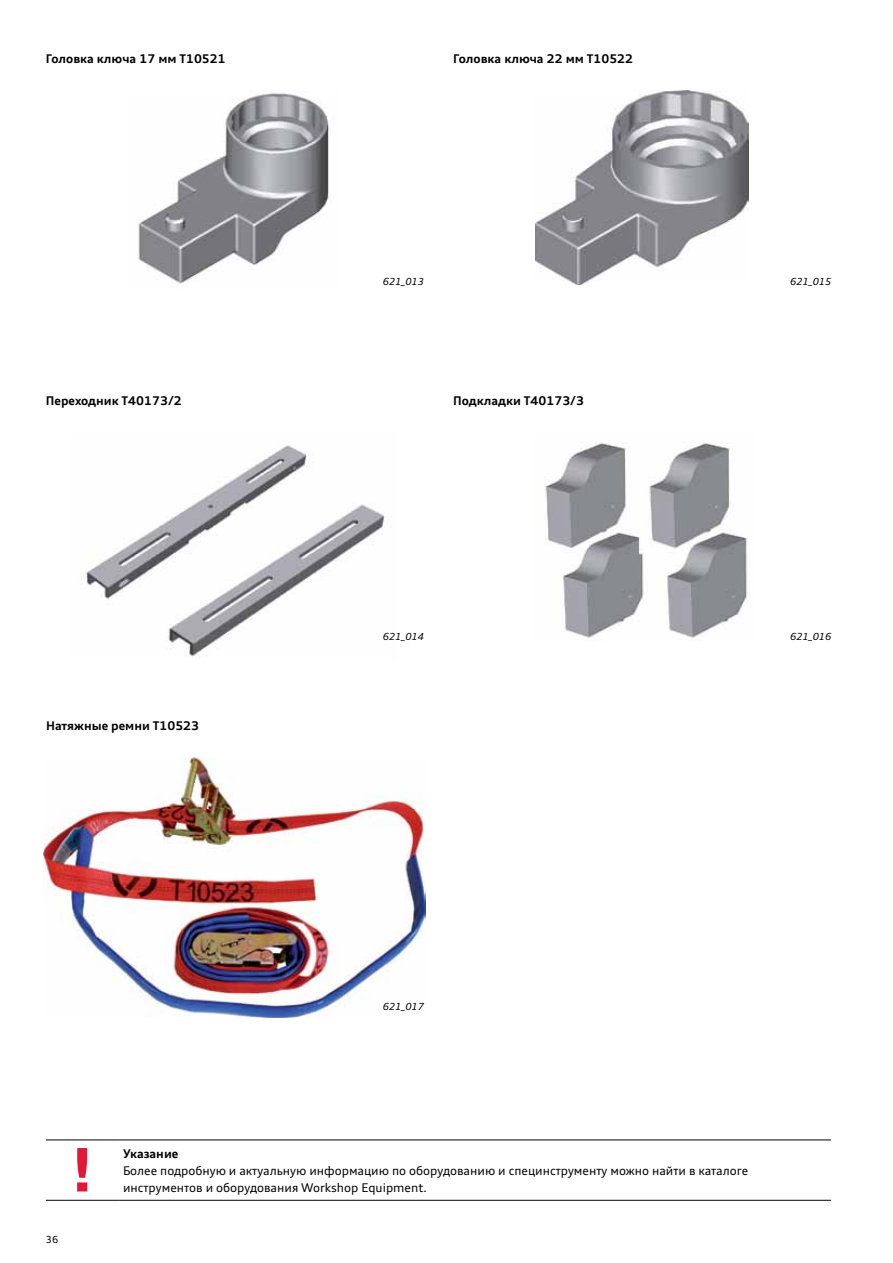
<style>
.page{position:relative;width:893px;height:1263px;background:#fff}
.page>*{position:absolute;margin:0;border:0;box-sizing:border-box;transform-origin:0 0}
.t1{font:700 expanded 60px "Audi Type";color:#e11837}
.t2{font:12px/17.1px "Audi Type";color:#000}
.t3{font:700 12px "Audi Type";color:#000}
.t4{font:italic 9.75px "Audi Type";color:#000}
.t5{font:9.75px "Audi Type";color:#000}
</style>
<div class="page">
<img style="left:85px;top:445px;width:300px;height:213px">
<img style="left:138px;top:91px;width:192px;height:193px">
<img style="left:545px;top:442px;width:207px;height:196px">
<img style="left:536px;top:91px;width:212px;height:194px">
<img style="left:43px;top:758px;width:383px;height:259px">
<hr style="left:46px;top:1139px;width:73px;height:1px;background:#000">
<hr style="left:46px;top:1200px;width:73px;height:1px;background:#000">
<hr style="left:119px;top:1139px;width:712px;height:1px;background:#000">
<hr style="left:119px;top:1200px;width:712px;height:1px;background:#000">
<p class="t3" style="left:46px;top:51px;width:181px">Головка ключа 17 мм T10521</p>
<p class="t3" style="left:453px;top:51px;width:181px">Головка ключа 22 мм T10522</p>
<p class="t4" style="left:383px;top:276px;width:42px">621_013</p>
<p class="t3" style="left:46px;top:393px;width:137px">Переходник T40173/2</p>
<p class="t3" style="left:453px;top:393px;width:132px">Подкладки T40173/3</p>
<p class="t3" style="left:46px;top:718px;width:155px">Натяжные ремни T10523</p>
<p class="t4" style="left:383px;top:630px;width:42px">621_014</p>
<p class="t4" style="left:790px;top:276px;width:42px">621_015</p>
<p class="t4" style="left:790px;top:630px;width:42px">621_016</p>
<p class="t4" style="left:383px;top:1000px;width:42px">621_017</p>
<p class="t5" style="left:46px;top:1233px;width:14px">36</p>
<h1 class="t1" style="left:70px;top:1131px;width:26px">!</h1>
<p class="t3" style="left:123px;top:1146px;width:57px">Указание</p>
<p class="t2" style="left:123px;top:1162px;width:627px">Более подробную и актуальную информацию по оборудованию и специнструменту можно найти в каталоге инструментов и оборудования Workshop Equipment.</p>
</div>
